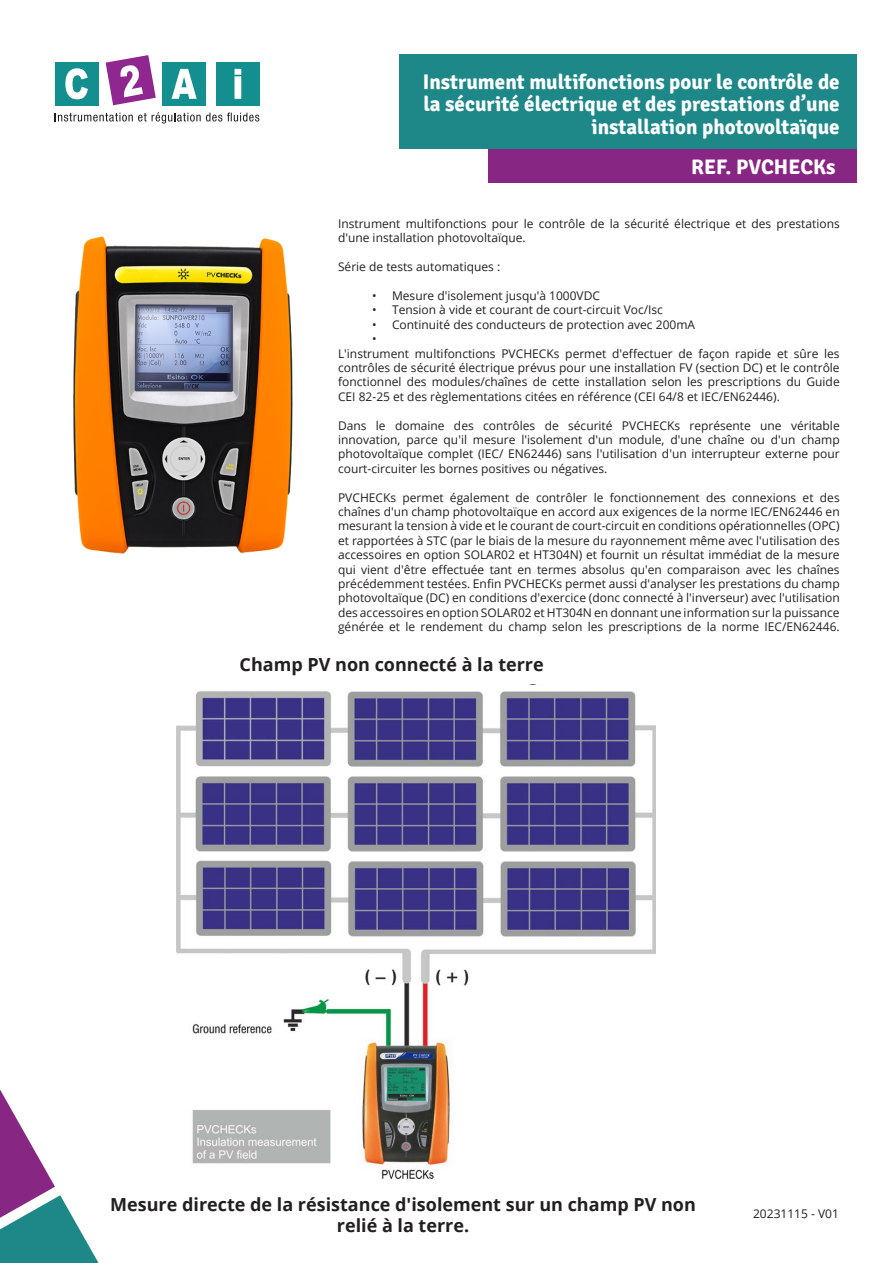
<style>
.page{position:relative;width:893px;height:1263px;background:#fff}
.page>*{position:absolute;margin:0;border:0;box-sizing:border-box;transform-origin:0 0}
.t1{font:700 21px/22.5px "Signika";color:#fff;text-align:right}
.t2{font:700 18px/21.6px "Open Sans";color:#231f20;text-align:center}
.t3{font:12px/14.4px "Open Sans";color:#231f20;text-align:justify}
</style>
<div class="page">
<div style="left:55px;top:62px;width:43px;height:43px;background:#148f90"></div>
<svg style="left:65px;top:68px;width:23px;height:31px"></svg>
<div style="left:163px;top:62px;width:43px;height:43px;background:#148f90"></div>
<div style="left:216px;top:62px;width:43px;height:43px;background:#148f90"></div>
<svg style="left:106px;top:55px;width:50px;height:50px"></svg>
<svg style="left:172px;top:69px;width:25px;height:30px"></svg>
<svg style="left:234px;top:69px;width:7px;height:30px"></svg>
<svg style="left:55px;top:112px;width:204px;height:12px"></svg>
<div style="left:488px;top:149px;width:369px;height:34px;background:#882783"></div>
<div style="left:400px;top:54px;width:457px;height:95px;background:#1e8889"></div>
<svg style="left:0;top:1089px;width:99px;height:174px"></svg>
<img style="left:176px;top:691px;width:480px;height:488px">
<img style="left:73px;top:236px;width:220px;height:318px">
<h1 class="t1" style="left:423px;top:71px;width:418px">Instrument multifonctions pour le contrôle de la sécurité électrique et des prestations d’une installation photovoltaïque</h1>
<h1 class="t1" style="left:691px;top:156px;width:146px">REF. PVCHECKs</h1>
<p class="t3" style="left:338px;top:216px;width:503px">Instrument multifonctions pour le contrôle de la sécurité électrique et des prestations</p>
<p class="t3" style="left:338px;top:230px;width:189px">d'une installation photovoltaïque.</p>
<p class="t3" style="left:338px;top:259px;width:164px">Série de tests automatiques :</p>
<p class="t3" style="left:372px;top:288px;width:230px">• Mesure d'isolement jusqu'à 1000VDC</p>
<p class="t3" style="left:372px;top:302px;width:292px">• Tension à vide et courant de court-circuit Voc/Isc</p>
<p class="t3" style="left:372px;top:317px;width:325px">• Continuité des conducteurs de protection avec 200mA</p>
<p class="t3" style="left:372px;top:331px;width:6px">•</p>
<p class="t3" style="left:338px;top:346px;width:503px">L'instrument multifonctions PVCHECKs permet d'effectuer de façon rapide et sûre les contrôles de sécurité électrique prévus pour une installation FV (section DC) et le contrôle fonctionnel des modules/chaînes de cette installation selon les prescriptions du Guide CEI 82-25 et des règlementations citées en référence (CEI 64/8 et IEC/EN62446).</p>
<p class="t3" style="left:338px;top:418px;width:503px">Dans le domaine des contrôles de sécurité PVCHECKs représente une véritable innovation, parce qu'il mesure l'isolement d'un module, d'une chaîne ou d'un champ photovoltaïque complet (IEC/ EN62446) sans l'utilisation d'un interrupteur externe pour court-circuiter les bornes positives ou négatives.</p>
<p class="t3" style="left:338px;top:490px;width:503px">PVCHECKs permet également de contrôler le fonctionnement des connexions et des chaînes d'un champ photovoltaïque en accord aux exigences de la norme IEC/EN62446 en mesurant la tension à vide et le courant de court-circuit en conditions opérationnelles (OPC) et rapportées à STC (par le biais de la mesure du rayonnement même avec l'utilisation des accessoires en option SOLAR02 et HT304N) et fournit un résultat immédiat de la mesure qui vient d'être effectuée tant en termes absolus qu'en comparaison avec les chaînes précédemment testées. Enfin PVCHECKs permet aussi d'analyser les prestations du champ photovoltaïque (DC) en conditions d'exercice (donc connecté à l'inverseur) avec l'utilisation des accessoires en option SOLAR02 et HT304N en donnant une information sur la puissance générée et le rendement du champ selon les prescriptions de la norme IEC/EN62446.</p>
<h2 class="t2" style="left:240px;top:653px;width:306px">Champ PV non connecté à la terre</h2>
<p class="t2" style="left:110px;top:1193px;width:587px">Mesure directe de la résistance d'isolement sur un champ PV non relié à la terre.</p>
<p class="t3" style="left:753px;top:1206px;width:87px">20231115 - V01</p>
</div>
